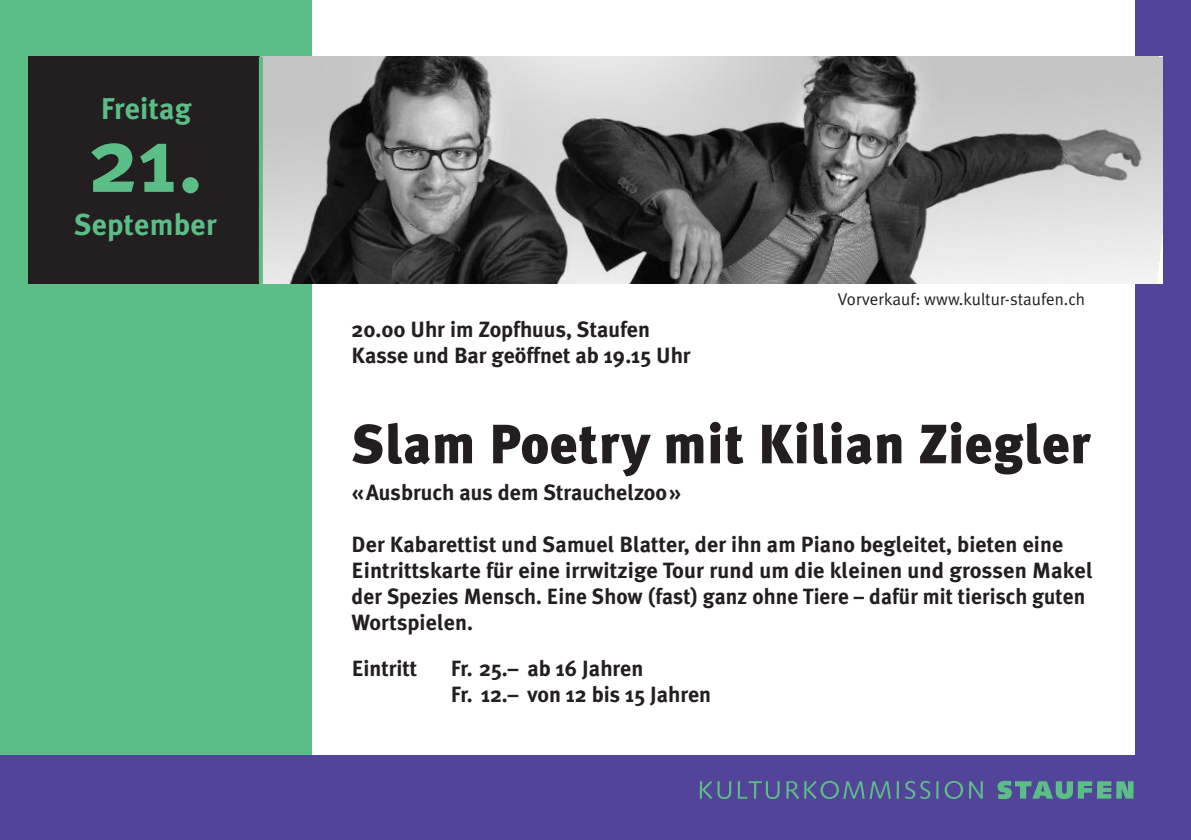
<style>
.page{position:relative;width:1191px;height:840px;background:#fff}
.page>*{position:absolute;margin:0;border:0;box-sizing:border-box;transform-origin:0 0}
.t1{font:700 92px "Meta Plus";color:#5bbe86}
.t2{font:900 55.2px "Meta Plus";letter-spacing:.015em;color:#231f20}
.t3{font:700 30px "Meta Plus";letter-spacing:.01em;color:#5bbe86}
.t4{font:700 22px/26px "Meta Plus";letter-spacing:.005em;color:#231f20}
.t5{font:17px "Meta Plus Normal";color:#231f20}
</style>
<div class="page">
<div style="left:0;top:0;width:1191px;height:839px;background:#524599"></div>
<div style="left:0;top:0;width:1134px;height:754px;background:#fff"></div>
<div style="left:0;top:0;width:312px;height:754px;background:#5bbe86"></div>
<svg style="left:700px;top:781px;width:31px;height:17px"></svg>
<svg style="left:737px;top:781px;width:42px;height:17px"></svg>
<svg style="left:786px;top:781px;width:105px;height:17px"></svg>
<hr style="left:896px;top:780px;width:3px;height:18px;background:#5bbe86">
<svg style="left:905px;top:781px;width:25px;height:17px"></svg>
<svg style="left:936px;top:781px;width:2px;height:17px"></svg>
<svg style="left:944px;top:781px;width:19px;height:17px"></svg>
<svg style="left:969px;top:781px;width:14px;height:17px"></svg>
<svg style="left:997px;top:780px;width:136px;height:18px"></svg>
<div style="left:28px;top:57px;width:233px;height:226px;background:#231f20"></div>
<img style="left:263px;top:57px;width:899px;height:226px">
<hr style="left:259px;top:57px;width:4px;height:226px;background:#5bbe86">
<h3 class="t3" style="left:101px;top:91px;width:92px">Freitag</h3>
<h1 class="t1" style="left:88px;top:106px;width:116px">21.</h1>
<h3 class="t3" style="left:74px;top:207px;width:144px">September</h3>
<p class="t4" style="left:351px;top:316px;width:340px">20.00 Uhr im Zopfhuus, Staufen<br>Kasse und Bar geöffnet ab 19.15 Uhr</p>
<p class="t5" style="left:838px;top:289px;width:248px">Vorverkauf: www.kultur-staufen.ch</p>
<h2 class="t2" style="left:351px;top:411px;width:740px">Slam Poetry mit Kilian Ziegler</h2>
<p class="t4" style="left:351px;top:479px;width:330px">«Ausbruch aus dem Strauchelzoo»</p>
<p class="t4" style="left:351px;top:531px;width:743px">Der Kabarettist und Samuel Blatter, der ihn am Piano begleitet, bieten eine Eintrittskarte für eine irrwitzige Tour rund um die kleinen und grossen Makel der Spezies Mensch. Eine Show (fast) ganz ohne Tiere – dafür mit tierisch guten Wortspielen.</p>
<p class="t4" style="left:352px;top:655px;width:67px">Eintritt</p>
<p class="t4" style="left:451px;top:655px;width:262px">Fr. 25.– ab 16 Jahren<br>Fr. 12.– von 12 bis 15 Jahren</p>
</div>
